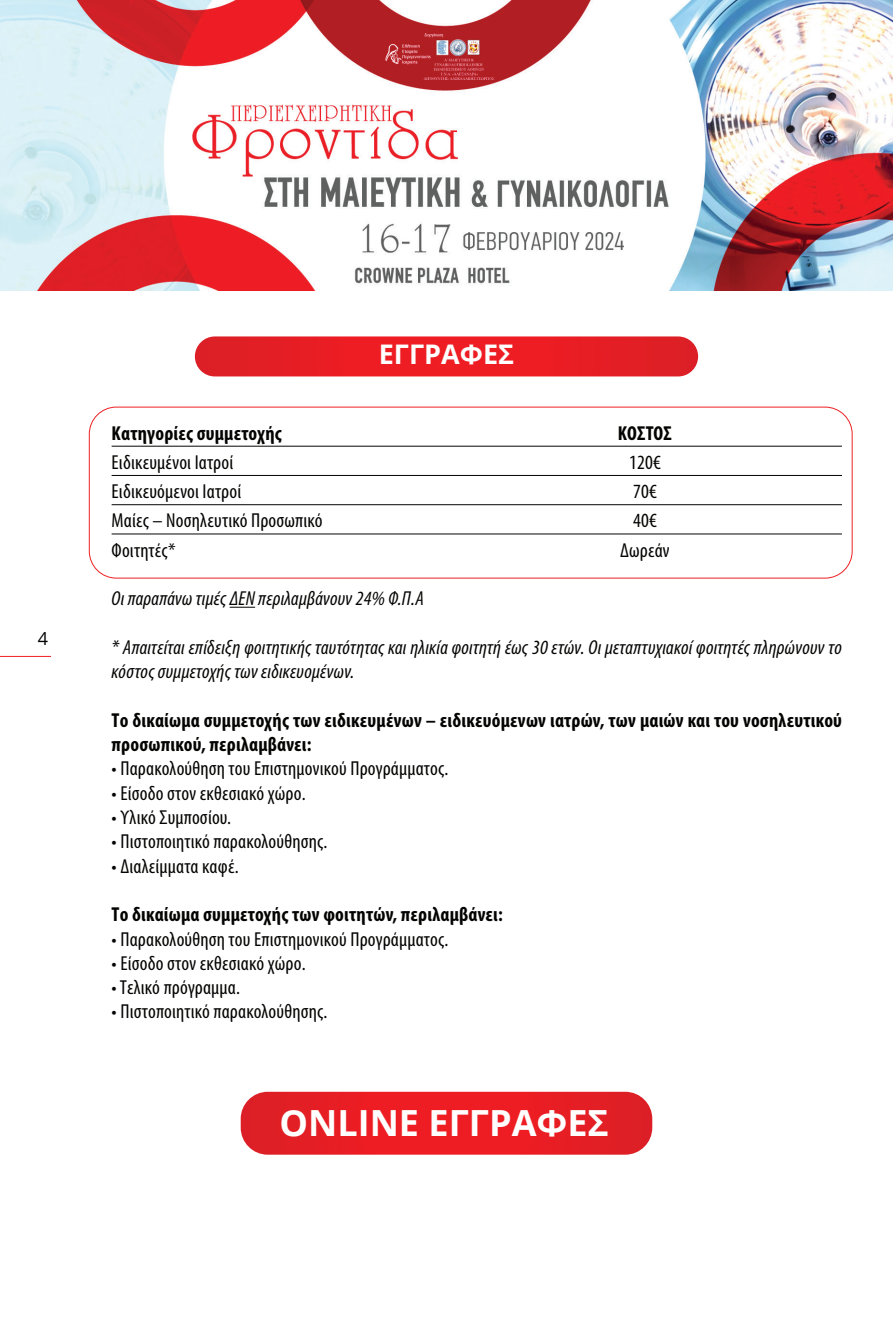
<style>
.page{position:relative;width:893px;height:1340px;background:#fff}
.page>*{position:absolute;margin:0;border:0;box-sizing:border-box;transform-origin:0 0}
.t1{font:700 36px "Open Sans";color:#fff}
.t2{font:700 27px "Open Sans";color:#fff}
.t3{font:condensed 20.25px "Myriad Pro";letter-spacing:.01em;color:#040503}
.t4{font:700 condensed 20.25px/24.3px "Myriad Pro";letter-spacing:.01em;color:#040503}
.t5{font:italic condensed 20.25px/24.3px "Myriad Pro";letter-spacing:.01em;color:#040503}
.t6{font:18px "Open Sans";color:#040503}
</style>
<div class="page">
<img style="left:0;top:0;width:893px;height:290px">
<hr style="left:0;top:656px;width:51px;height:1px;background:#ee1f23">
<div style="left:195px;top:336px;width:503px;height:40px;background:#e91d24;border-radius:20px"></div>
<svg style="left:241px;top:1091px;width:411px;height:63px;background:#e8252b"></svg>
<hr style="left:112px;top:446px;width:730px;height:1px;background:#040503">
<hr style="left:112px;top:475px;width:730px;height:1px;background:#040503">
<hr style="left:112px;top:504px;width:730px;height:1px;background:#040503">
<hr style="left:112px;top:533px;width:730px;height:1px;background:#040503">
<svg style="left:230px;top:606px;width:25px;height:1px"></svg>
<div style="left:89px;top:407px;width:763px;height:171px;border:1px solid #ee1f23;border-radius:27px"></div>
<p class="t6" style="left:38px;top:626px;width:12px">4</p>
<h2 class="t2" style="left:379px;top:335px;width:137px">ΕΓΓΡΑΦΕΣ</h2>
<p class="t4" style="left:112px;top:420px;width:172px">Κατηγορίες συμμετοχής</p>
<p class="t4" style="left:618px;top:420px;width:56px">ΚΟΣΤΟΣ</p>
<p class="t3" style="left:112px;top:450px;width:123px">Ειδικευμένοι Ιατροί</p>
<p class="t3" style="left:629px;top:450px;width:33px">120€</p>
<p class="t3" style="left:112px;top:479px;width:131px">Ειδικευόμενοι Ιατροί</p>
<p class="t3" style="left:633px;top:479px;width:25px">70€</p>
<p class="t3" style="left:112px;top:508px;width:213px">Μαίες – Νοσηλευτικό Προσωπικό</p>
<p class="t3" style="left:633px;top:508px;width:25px">40€</p>
<p class="t3" style="left:112px;top:537px;width:65px">Φοιτητές*</p>
<p class="t3" style="left:620px;top:537px;width:51px">Δωρεάν</p>
<p class="t5" style="left:112px;top:586px;width:314px">Οι παραπάνω τιμές ΔΕΝ περιλαμβάνουν 24% Φ.Π.Α</p>
<p class="t5" style="left:112px;top:634px;width:732px">* Απαιτείται επίδειξη φοιτητικής ταυτότητας και ηλικία φοιτητή έως 30 ετών. Οι μεταπτυχιακοί φοιτητές πληρώνουν το κόστος συμμετοχής των ειδικευομένων.</p>
<p class="t4" style="left:112px;top:707px;width:732px">Το δικαίωμα συμμετοχής των ειδικευμένων – ειδικευόμενων ιατρών, των μαιών και του νοσηλευτικού προσωπικού, περιλαμβάνει:</p>
<p class="t3" style="left:112px;top:756px;width:338px">• Παρακολούθηση του Επιστημονικού Προγράμματος.</p>
<p class="t3" style="left:112px;top:780px;width:196px">• Είσοδο στον εκθεσιακό χώρο.</p>
<p class="t3" style="left:112px;top:805px;width:121px">• Υλικό Συμποσίου.</p>
<p class="t3" style="left:112px;top:829px;width:217px">• Πιστοποιητικό παρακολούθησης.</p>
<p class="t3" style="left:112px;top:853px;width:129px">• Διαλείμματα καφέ.</p>
<p class="t4" style="left:112px;top:901px;width:393px">Το δικαίωμα συμμετοχής των φοιτητών, περιλαμβάνει:</p>
<p class="t3" style="left:112px;top:926px;width:338px">• Παρακολούθηση του Επιστημονικού Προγράμματος.</p>
<p class="t3" style="left:112px;top:950px;width:196px">• Είσοδο στον εκθεσιακό χώρο.</p>
<p class="t3" style="left:112px;top:975px;width:130px">• Τελικό πρόγραμμα.</p>
<p class="t3" style="left:112px;top:999px;width:217px">• Πιστοποιητικό παρακολούθησης.</p>
<h1 class="t1" style="left:279px;top:1097px;width:331px">ONLINE ΕΓΓΡΑΦΕΣ</h1>
</div>
